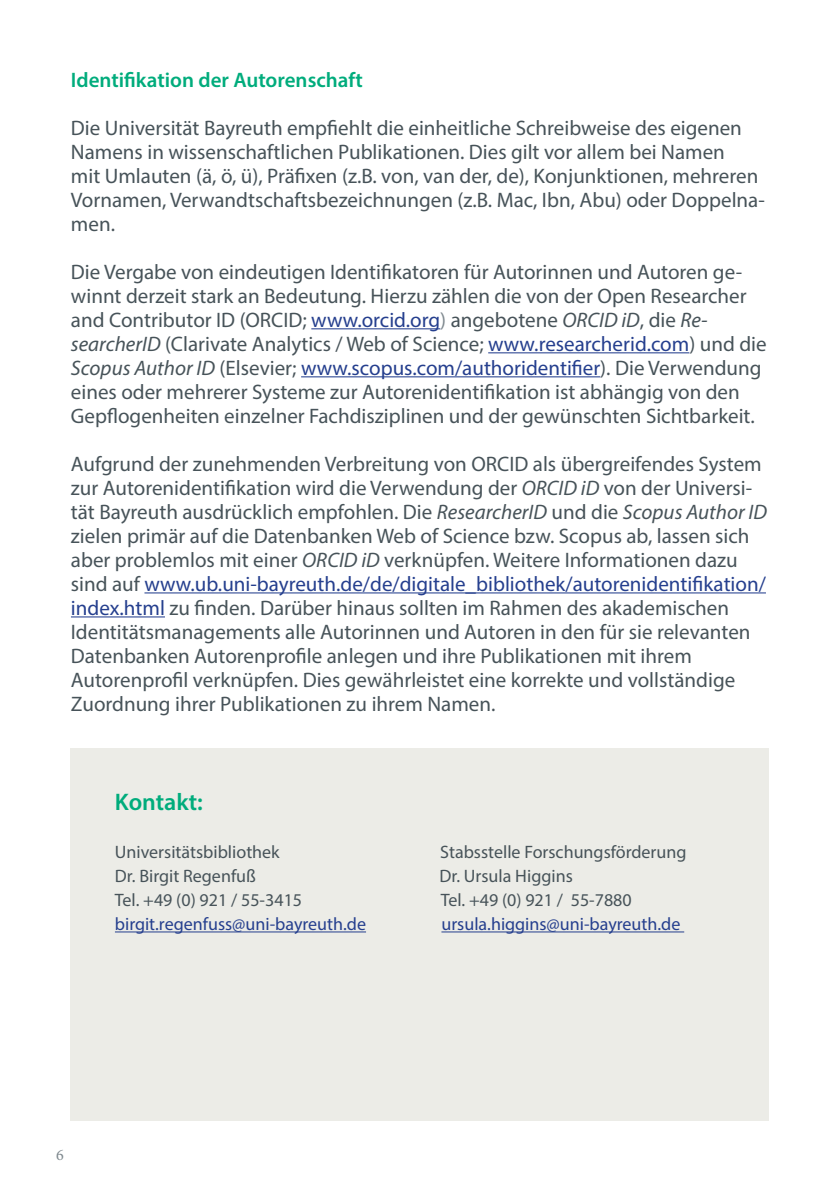
<style>
.page{position:relative;width:840px;height:1191px;background:#fff}
.page>*{position:absolute;margin:0;border:0;box-sizing:border-box;transform-origin:0 0}
.t1{font:600 24px "Myriad Pro";color:#00ac7c}
.t2{font:21px/24px "Myriad Pro";color:#475359}
.t3{font:600 21px "Myriad Pro";color:#00ac7c}
.t4{font:18px "Myriad Pro";color:#475359}
.t5{font:18px "Myriad Pro";color:#253f8e}
.t6{font:16px "Minion Pro";color:#7f898f}
.s1{color:#253f8e}
.s2{color:#7f898f}
.s3{font-style:italic}
</style>
<div class="page">
<hr style="left:311px;top:328px;width:129px;height:1px;background:#253f8e">
<hr style="left:488px;top:352px;width:201px;height:1px;background:#253f8e">
<hr style="left:301px;top:376px;width:299px;height:1px;background:#253f8e">
<hr style="left:144px;top:592px;width:621px;height:1px;background:#253f8e">
<hr style="left:71px;top:616px;width:94px;height:1px;background:#253f8e">
<div style="left:71px;top:748px;width:697px;height:372px;background:#ecece7"></div>
<hr style="left:115px;top:931px;width:251px;height:1px;background:#253f8e">
<hr style="left:441px;top:931px;width:242px;height:1px;background:#253f8e">
<p class="t3" style="left:71px;top:66px;width:293px">Identifikation der Autorenschaft</p>
<p class="t2" style="left:71px;top:115px;width:695px">Die Universität Bayreuth empfiehlt die einheitliche Schreibweise des eigenen Namens in wissenschaftlichen Publikationen. Dies gilt vor allem bei Namen<br>mit Umlauten (ä, ö, ü), Präfixen (z.B. von, van der, de), Konjunktionen, mehreren Vornamen, Verwandtschaftsbezeichnungen (z.B. Mac, Ibn, Abu) oder Doppelna&shy;men.</p>
<p class="t2" style="left:71px;top:259px;width:696px">Die Vergabe von eindeutigen Identifikatoren für Autorinnen und Autoren ge&shy;winnt derzeit stark an Bedeutung. Hierzu zählen die von der Open Researcher and Contributor ID (ORCID; <span class="s1">www.orcid.org</span><span class="s2">)</span> angebotene <span class="s3">ORCID iD</span>, die <span class="s3">Re&shy;searcherID</span> (Clarivate Analytics / Web of Science; <span class="s1">www.researcherid.com</span>) und die <span class="s3">Scopus Author ID</span> (Elsevier; <span class="s1">www.scopus.com/authoridentifier</span>). Die Verwendung eines oder mehrerer Systeme zur Autorenidentifikation ist abhängig von den Gepflogenheiten einzelner Fachdisziplinen und der gewünschten Sichtbarkeit.</p>
<p class="t2" style="left:71px;top:451px;width:697px">Aufgrund der zunehmenden Verbreitung von ORCID als übergreifendes System zur Autorenidentifikation wird die Verwendung der <span class="s3">ORCID iD</span> von der Universi&shy;tät Bayreuth ausdrücklich empfohlen. Die <span class="s3">ResearcherID</span> und die <span class="s3">Scopus Author ID </span>zielen primär auf die Datenbanken Web of Science bzw. Scopus ab, lassen sich aber problemlos mit einer <span class="s3">ORCID iD</span> verknüpfen. Weitere Informationen dazu sind auf <span class="s1">www.ub.uni-bayreuth.de/de/digitale_bibliothek/autorenidentifikation/ index.html</span> zu finden. Darüber hinaus sollten im Rahmen des akademischen Identitätsmanagements alle Autorinnen und Autoren in den für sie relevanten Datenbanken Autorenprofile anlegen und ihre Publikationen mit ihrem Autorenprofil verknüpfen. Dies gewährleistet eine korrekte und vollständige Zuordnung ihrer Publikationen zu ihrem Namen.</p>
<p class="t1" style="left:115px;top:786px;width:89px">Kontakt:</p>
<p class="t4" style="left:115px;top:841px;width:166px">Universitätsbibliothek</p>
<p class="t4" style="left:440px;top:841px;width:248px">Stabsstelle Forschungsförderung</p>
<p class="t4" style="left:115px;top:865px;width:142px">Dr. Birgit Regenfuß</p>
<p class="t4" style="left:439px;top:865px;width:135px">Dr. Ursula Higgins</p>
<p class="t4" style="left:115px;top:889px;width:189px">Tel. +49 (0) 921 / 55-3415</p>
<p class="t4" style="left:440px;top:889px;width:192px">Tel. +49 (0) 921 / 55-7880</p>
<p class="t5" style="left:115px;top:913px;width:252px">birgit.regenfuss@uni-bayreuth.de</p>
<p class="t5" style="left:441px;top:913px;width:240px">ursula.higgins@uni-bayreuth.de</p>
<p class="t6" style="left:56px;top:1144px;width:9px">6</p>
</div>
